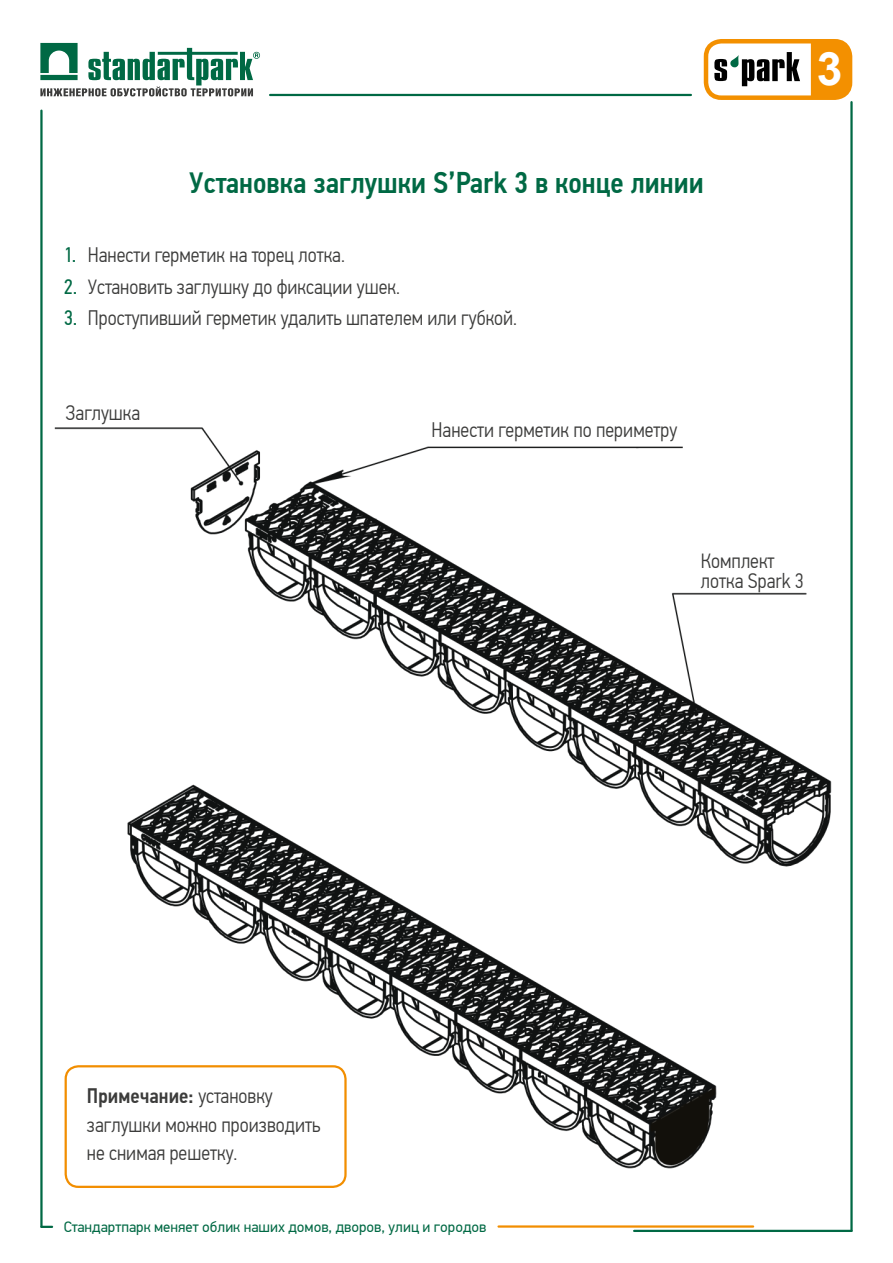
<style>
.page{position:relative;width:893px;height:1263px;background:#fff}
.page>*{position:absolute;margin:0;border:0;box-sizing:border-box;transform-origin:0 0}
.t1{font:700 46.05px "Arial";color:#fff}
.t2{font:500 30px "PF Din Text Cond Pro";color:#006944}
.t3{font:300 21px/28.5px "PF Din Text Cond Pro";color:#3c3c3b}
.t4{font:15px "PF Din Text Pro";color:#006944}
.s1{font-weight:400;color:#006944}
.s2{font-weight:500}
</style>
<div class="page">
<div style="left:704px;top:39px;width:148px;height:61px;border:4px solid #f39000;border-radius:15px"></div>
<div style="left:811px;top:41px;width:39px;height:57px;background:#f39000"></div>
<svg style="left:714px;top:52px;width:86px;height:34px"></svg>
<img style="left:40px;top:427px;width:813px;height:805px">
<div style="left:423px;top:421px;width:255px;height:16px;background:#fff"></div>
<div style="left:692px;top:552px;width:122px;height:36px;background:#fff"></div>
<div style="left:65px;top:1065px;width:282px;height:123px;border:2px solid #f28e00;border-radius:13px"></div>
<hr style="left:850px;top:102px;width:3px;height:1129px;background:#006944">
<svg style="left:40px;top:43px;width:220px;height:53px"></svg>
<hr style="left:270px;top:94px;width:421px;height:2px;background:#006944">
<hr style="left:40px;top:111px;width:3px;height:1116px;background:#006944">
<svg style="left:41px;top:1226px;width:11px;height:2px"></svg>
<hr style="left:634px;top:1230px;width:217px;height:2px;background:#006944">
<hr style="left:498px;top:1225px;width:255px;height:3px;background:#f28e00">
<h2 class="t2" style="left:189px;top:164px;width:516px">Установка заглушки S’Park 3 в конце линии</h2>
<p class="t3" style="left:64px;top:241px;width:283px"><span class="s1">1.</span> Нанести герметик на торец лотка.</p>
<p class="t3" style="left:64px;top:273px;width:338px"><span class="s1">2.</span> Установить заглушку до фиксации ушек.</p>
<p class="t3" style="left:64px;top:304px;width:455px"><span class="s1">3.</span> Проступивший герметик удалить шпателем или губкой.</p>
<p class="t3" style="left:66px;top:399px;width:76px">Заглушка</p>
<p class="t3" style="left:432px;top:416px;width:247px">Нанести герметик по периметру</p>
<h1 class="t1" style="left:817px;top:37px;width:27px">3</h1>
<p class="t3" style="left:701px;top:551px;width:105px;line-height:19.5px">Комплект лотка Spark 3</p>
<p class="t3" style="left:87px;top:1082px;width:235px"><span class="s2">Примечание:</span> установку заглушки можно производить не снимая решетку.</p>
<p class="t4" style="left:64px;top:1218px;width:424px">Стандартпарк меняет облик наших домов, дворов, улиц и городов</p>
</div>
